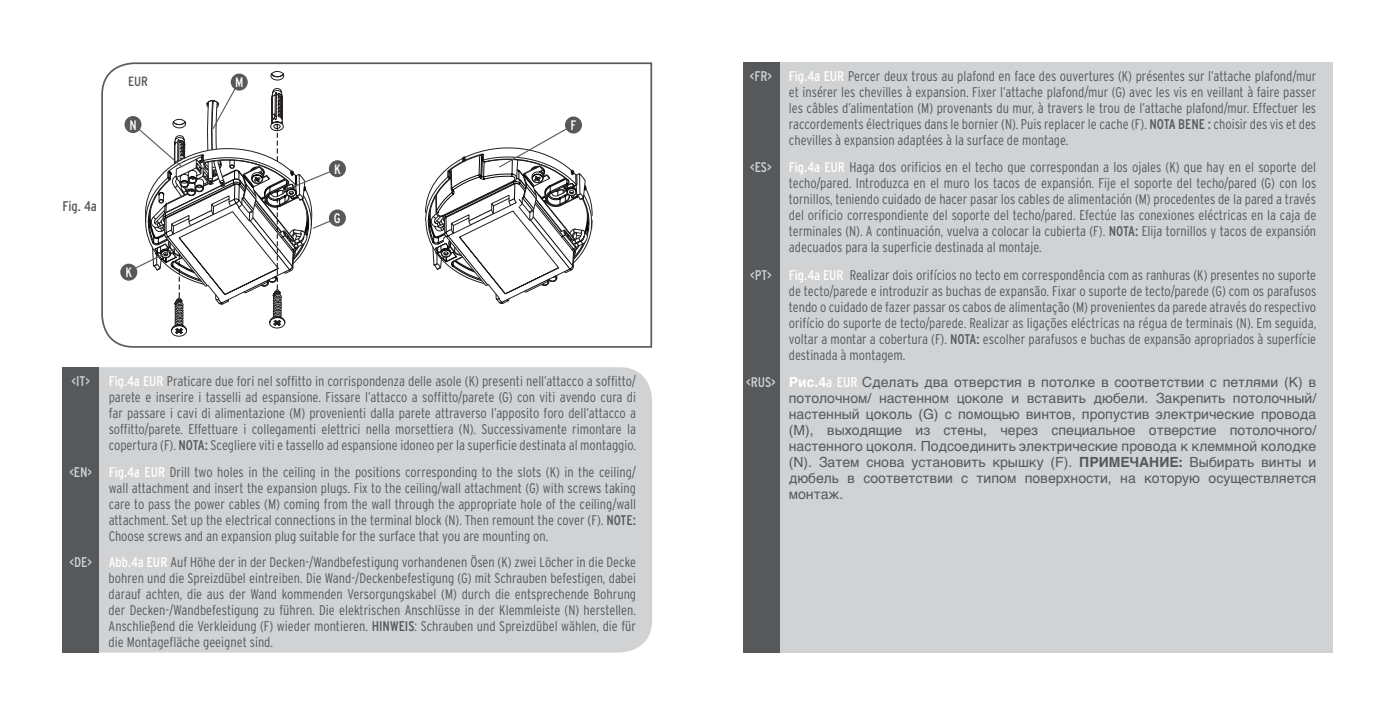
<style>
.page{position:relative;width:1395px;height:715px;background:#fff}
.page>*{position:absolute;margin:0;border:0;box-sizing:border-box;transform-origin:0 0}
.t1{font:300 condensed 14px/16px "Interstate";color:#57585a;text-align:justify}
.t2{font:14px/16px "Helvetica";color:#57585a;text-align:justify}
.t3{font:condensed 14px "Interstate";color:#57585a}
.t4{font:condensed 14px "Interstate";color:#d1d2d4}
.t5{font:condensed 13.8px "Interstate";color:#fff}
.t6{font:condensed 13.4px "Interstate";color:#57585a}
.s1{font-weight:400;color:#fff}
.s2{font-weight:400}
.s3{font-weight:400;color:#d1d2d4}
.s4{font-family:"Interstate";font-stretch:condensed;color:#d1d2d4}
.s5{font-family:"Helvetica Cyr";font-weight:700;color:#fff}
.s6{font-family:"Interstate";font-stretch:condensed;color:#fff}
.s7{font-family:"Helvetica Cyr";font-weight:700}
</style>
<div class="page">
<svg style="left:101px;top:62px;width:552px;height:286px"></svg>
<div style="left:743px;top:62px;width:589px;height:590px;background:#d1d2d4"></div>
<div style="left:743px;top:62px;width:36px;height:590px;background:#57585a"></div>
<div style="left:329px;top:160px;width:17px;height:17px;background:#57585a;border-radius:50%"></div>
<div style="left:120px;top:263px;width:17px;height:17px;background:#57585a;border-radius:50%"></div>
<svg style="left:423px;top:123px;width:169px;height:181px"></svg>
<div style="left:565px;top:116px;width:17px;height:17px;background:#57585a;border-radius:50%"></div>
<svg style="left:124px;top:116px;width:17px;height:17px"></svg>
<svg style="left:128px;top:71px;width:211px;height:266px"></svg>
<div style="left:329px;top:209px;width:17px;height:17px;background:#57585a;border-radius:50%"></div>
<div style="left:99px;top:367px;width:553px;height:285px;background:#d1d2d4"></div>
<div style="left:62px;top:367px;width:37px;height:285px;background:#57585a"></div>
<p class="t3" style="left:62px;top:198px;width:36px">Fig. 4a</p>
<p class="t6" style="left:128px;top:74px;width:21px">EUR</p>
<p class="t5" style="left:129px;top:117px;width:9px">N</p>
<p class="t5" style="left:125px;top:264px;width:8px">K</p>
<p class="t5" style="left:235px;top:75px;width:10px">M</p>
<p class="t5" style="left:334px;top:161px;width:8px">K</p>
<p class="t5" style="left:334px;top:210px;width:9px">G</p>
<p class="t5" style="left:570px;top:117px;width:7px">F</p>
<p class="t4" style="left:72px;top:373px;width:20px">&lt;IT&gt;</p>
<p class="t1" style="left:109px;top:373px;width:529px"><span class="s1">Fig.4a EUR</span> Praticare due fori nel soffitto in corrispondenza delle asole (K) presenti nell’attacco a soffitto/ parete e inserire i tasselli ad espansione. Fissare l’attacco a soffitto/parete (G) con viti avendo cura di far passare i cavi di alimentazione (M) provenienti dalla parete attraverso l’apposito foro dell’attacco a soffitto/parete. Effettuare i collegamenti elettrici nella morsettiera (N). Successivamente rimontare la copertura (F). <span class="s2">NOTA:</span> Scegliere viti e tassello ad espansione idoneo per la superficie destinata al montaggio.</p>
<p class="t1" style="left:109px;top:463px;width:529px;text-indent:-39px"><span class="s3">&lt;EN&gt;</span> <span class="s1">Fig.4a EUR</span> Drill two holes in the ceiling in the positions corresponding to the slots (K) in the ceiling/ wall attachment and insert the expansion plugs. Fix to the ceiling/wall attachment (G) with screws taking care to pass the power cables (M) coming from the wall through the appropriate hole of the ceiling/wall attachment. Set up the electrical connections in the terminal block (N). Then remount the cover (F). <span class="s2">NOTE:<br></span>Choose screws and an expansion plug suitable for the surface that you are mounting on.</p>
<p class="t1" style="left:109px;top:553px;width:529px;text-indent:-39px"><span class="s3">&lt;DE&gt;</span> <span class="s1">Abb.4a EUR</span> Auf Höhe der in der Decken-/Wandbefestigung vorhandenen Ösen (K) zwei Löcher in die Decke bohren und die Spreizdübel eintreiben. Die Wand-/Deckenbefestigung (G) mit Schrauben befestigen, dabei darauf achten, die aus der Wand kommenden Versorgungskabel (M) durch die entsprechende Bohrung der Decken-/Wandbefestigung zu führen. Die elektrischen Anschlüsse in der Klemmleiste (N) herstellen.<br>Anschließend die Verkleidung (F) wieder montieren. <span class="s2">HINWEIS</span>: Schrauben und Spreizdübel wählen, die für die Montagefläche geeignet sind.</p>
<p class="t1" style="left:789px;top:68px;width:529px;text-indent:-39px"><span class="s3">&lt;FR&gt;</span> <span class="s1">Fig.4a EUR</span> Percer deux trous au plafond en face des ouvertures (K) présentes sur l’attache plafond/mur et insérer les chevilles à expansion. Fixer l’attache plafond/mur (G) avec les vis en veillant à faire passer les câbles d’alimentation (M) provenants du mur, à travers le trou de l’attache plafond/mur. Effectuer les raccordements électriques dans le bornier (N). Puis replacer le cache (F). <span class="s2">NOTA BENE :</span> choisir des vis et des chevilles à expansion adaptées à la surface de montage.</p>
<p class="t1" style="left:789px;top:159px;width:529px;text-indent:-39px"><span class="s3">&lt;ES&gt;</span> <span class="s1">Fig.4a EUR</span> Haga dos orificios en el techo que correspondan a los ojales (K) que hay en el soporte del techo/pared. Introduzca en el muro los tacos de expansión. Fije el soporte del techo/pared (G) con los tornillos, teniendo cuidado de hacer pasar los cables de alimentación (M) procedentes de la pared a través del orificio correspondiente del soporte del techo/pared. Efectúe las conexiones eléctricas en la caja de terminales (N). A continuación, vuelva a colocar la cubierta (F). <span class="s2">NOTA:</span> Elija tornillos y tacos de expansión adecuados para la superficie destinada al montaje.</p>
<p class="t1" style="left:789px;top:266px;width:529px;text-indent:-39px"><span class="s3">&lt;PT&gt;</span> <span class="s1">Fig.4a EUR</span> Realizar dois orifícios no tecto em correspondência com as ranhuras (K) presentes no suporte de tecto/parede e introduzir as buchas de expansão. Fixar o suporte de tecto/parede (G) com os parafusos tendo o cuidado de fazer passar os cabos de alimentação (M) provenientes da parede através do respectivo orifício do suporte de tecto/parede. Realizar as ligações eléctricas na régua de terminais (N). Em seguida, voltar a montar a cobertura (F). <span class="s2">NOTA:</span> escolher parafusos e buchas de expansão apropriados à superfície destinada à montagem.</p>
<p class="t2" style="left:789px;top:374px;width:529px;text-indent:-43px"><span class="s4">&lt;RUS&gt;</span> <span class="s5">Рис.4</span><span class="s6">a EUR</span> Сделать два отверстия в потолке в соответствии с петлями (K) в потолочном/ настенном цоколе и вставить дюбели. Закрепить потолочный/ настенный цоколь (G) с помощью винтов, пропустив электрические провода (М), выходящие из стены, через специальное отверстие потолочного/ настенного цоколя. Подсоединить электрические провода к клеммной колодке (N). Затем снова установить крышку (F). <span class="s7">ПРИМЕЧАНИЕ:</span> Выбирать винты и дюбель в соответствии с типом поверхности, на которую осуществляется монтаж.</p>
</div>
